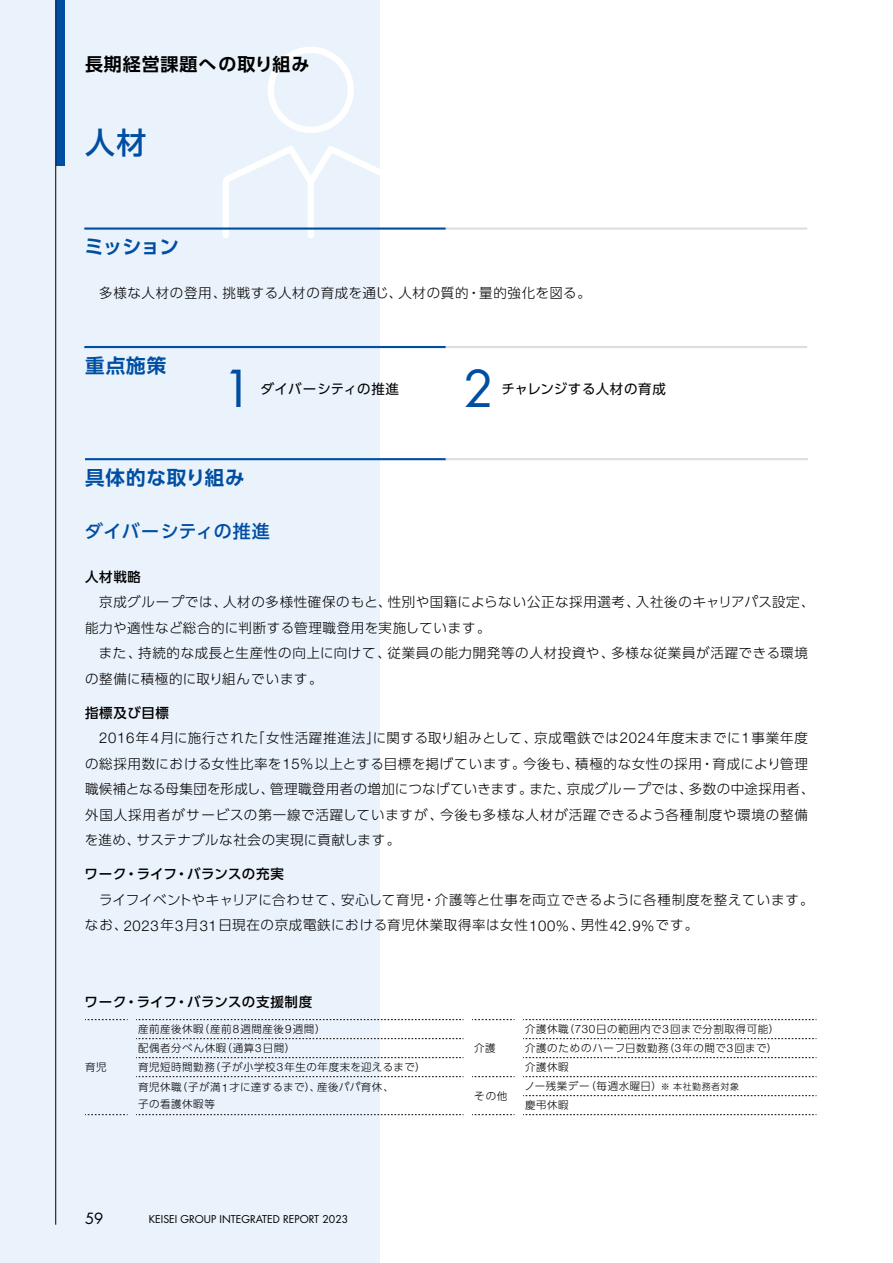
<style>
.page{position:relative;width:893px;height:1263px;background:#fff}
.page>*{position:absolute;margin:0;border:0;box-sizing:border-box;transform-origin:0 0}
.KSI_title_Futura_33{font:49.5px "Futura Std";color:#004ea2}
.KSI_title_20_25_M_L{font:500 30px "UD Shin Go Pro";color:#004ea2}
.KSI_title_13_17_DB_L{font:700 19.5px "UD Shin Go Pro De";letter-spacing:.045em;color:#004ea2}
.KSI_title_12_17_DB_L{font:700 18px "UD Shin Go Pro De";letter-spacing:.05em;color:#000}
.KSI_title_12_17_M_L{font:500 18px "UD Shin Go Pro";letter-spacing:.02em;color:#004ea2}
.t1{font:15px "Futura Std";color:#000}
.KSI_text_9_17_L_L{font:300 13.5px/25.5px "UD Shin Go Pro";letter-spacing:.045em;color:#000}
.KSI_text_9_17_L_L-2{font:500 13.5px "UD Shin Go Pro";letter-spacing:.045em;color:#000}
.KSI_text_9_13_R_L_in{font:13.5px "UD Shin Go Pro";letter-spacing:.03em;color:#000}
.KSI_text_9_17_L_L-3{font:300 10.5px "UD Shin Go Pro";letter-spacing:.05em;color:#000}
.t2{font:10.5px "Futura Std";color:#000}
.s1{font-family:"Helvetica Neue LT Std";font-size:14.85px}
.s2{font-family:"Helvetica Neue LT Std";font-size:11.55px}
.s3{font-size:9px}
</style>
<div class="page">
<div style="left:0;top:0;width:379px;height:1263px;background:#eaf2fb"></div>
<svg style="left:223px;top:44px;width:157px;height:198px"></svg>
<hr style="left:84px;top:227px;width:362px;height:3px;background:#004ea2">
<hr style="left:446px;top:227px;width:361px;height:3px;background:#dcdddd">
<div style="left:56px;top:0;width:9px;height:166px;background:#004ea2"></div>
<hr style="left:84px;top:346px;width:362px;height:2px;background:#004ea2">
<hr style="left:446px;top:346px;width:361px;height:2px;background:#dcdddd">
<svg style="left:136px;top:1038px;width:328px;height:1px"></svg>
<svg style="left:523px;top:1038px;width:294px;height:1px"></svg>
<svg style="left:136px;top:1057px;width:328px;height:1px"></svg>
<svg style="left:523px;top:1057px;width:294px;height:1px"></svg>
<svg style="left:136px;top:1076px;width:328px;height:1px"></svg>
<svg style="left:472px;top:1076px;width:43px;height:1px"></svg>
<svg style="left:523px;top:1076px;width:294px;height:1px"></svg>
<svg style="left:523px;top:1095px;width:294px;height:1px"></svg>
<svg style="left:472px;top:1114px;width:43px;height:1px"></svg>
<svg style="left:523px;top:1114px;width:294px;height:1px"></svg>
<svg style="left:85px;top:1114px;width:43px;height:1px"></svg>
<svg style="left:136px;top:1114px;width:328px;height:1px"></svg>
<svg style="left:85px;top:1019px;width:43px;height:1px"></svg>
<svg style="left:136px;top:1019px;width:328px;height:1px"></svg>
<svg style="left:472px;top:1019px;width:43px;height:1px"></svg>
<svg style="left:523px;top:1019px;width:294px;height:1px"></svg>
<hr style="left:85px;top:458px;width:361px;height:2px;background:#004ea2">
<hr style="left:446px;top:458px;width:362px;height:2px;background:#dcdddd">
<hr style="left:55px;top:0;width:1px;height:1225px;background:#000">
<p class="KSI_title_12_17_DB_L" style="left:85px;top:50px;width:226px">長期経営課題への取り組み</p>
<p class="KSI_title_20_25_M_L" style="left:85px;top:118px;width:63px">人材</p>
<p class="KSI_title_13_17_DB_L" style="left:85px;top:231px;width:96px">ミッション</p>
<p class="KSI_text_9_17_L_L" style="left:85px;top:280px;width:507px">　多様な人材の登用、挑戦する人材の育成を通じ、人材の質的・量的強化を図る。</p>
<p class="KSI_title_13_17_DB_L" style="left:85px;top:349px;width:82px">重点施策</p>
<p class="KSI_title_Futura_33" style="left:223px;top:357px;width:32px">1</p>
<p class="KSI_text_9_13_R_L_in" style="left:261px;top:378px;width:140px">ダイバーシティの推進</p>
<p class="KSI_title_13_17_DB_L" style="left:85px;top:461px;width:161px">具体的な取り組み</p>
<p class="KSI_title_12_17_M_L" style="left:85px;top:516px;width:186px">ダイバーシティの推進</p>
<p class="KSI_title_Futura_33" style="left:463px;top:357px;width:32px">2</p>
<p class="KSI_text_9_13_R_L_in" style="left:502px;top:378px;width:166px">チャレンジする人材の育成</p>
<p class="KSI_text_9_17_L_L-2" style="left:85px;top:565px;width:58px">人材戦略</p>
<p class="KSI_text_9_17_L_L" style="left:85px;top:589px;width:731px">　京成グループでは、人材の多様性確保のもと、性別や国籍によらない公正な採用選考、入社後のキャリアパス設定、能力や適性など総合的に判断する管理職登用を実施しています。</p>
<p class="KSI_text_9_17_L_L" style="left:85px;top:640px;width:724px">　また、持続的な成長と生産性の向上に向けて、従業員の能力開発等の人材投資や、多様な従業員が活躍できる環境の整備に積極的に取り組んでいます。</p>
<p class="KSI_text_9_17_L_L-2" style="left:85px;top:701px;width:86px">指標及び目標</p>
<p class="KSI_text_9_17_L_L" style="left:85px;top:725px;width:731px;text-indent:15px"><span class="s1">2016</span>年<span class="s1">4</span>月に施行された「女性活躍推進法」に関する取り組みとして、京成電鉄では<span class="s1">2024</span>年度末までに<span class="s1">1</span>事業年度の総採用数における女性比率を<span class="s1">15%</span>以上とする目標を掲げています。今後も、積極的な女性の採用・育成により管理職候補となる母集団を形成し、管理職登用者の増加につなげていきます。また、京成グループでは、多数の中途採用者、外国人採用者がサービスの第一線で活躍していますが、今後も多様な人材が活躍できるよう各種制度や環境の整備を進め、サステナブルな社会の実現に貢献します。</p>
<p class="KSI_text_9_17_L_L-2" style="left:85px;top:863px;width:201px">ワーク・ライフ・バランスの充実</p>
<p class="KSI_text_9_17_L_L" style="left:85px;top:886px;width:730px">　ライフイベントやキャリアに合わせて、安心して育児・介護等と仕事を両立できるように各種制度を整えています。なお、<span class="s1">2023</span>年<span class="s1">3</span>月<span class="s1">31</span>日現在の京成電鉄における育児休業取得率は女性<span class="s1">100%</span>、男性<span class="s1">42.9%</span>です。</p>
<p class="KSI_text_9_17_L_L-2" style="left:85px;top:991px;width:229px">ワーク・ライフ・バランスの支援制度</p>
<p class="KSI_text_9_17_L_L-3" style="left:138px;top:1021px;width:189px">産前産後休暇（産前<span class="s2">8</span>週間産後<span class="s2">9</span>週間）</p>
<p class="KSI_text_9_17_L_L-3" style="left:525px;top:1021px;width:256px">介護休職（<span class="s2">730</span>日の範囲内で<span class="s2">3</span>回まで分割取得可能）</p>
<p class="KSI_text_9_17_L_L-3" style="left:85px;top:1059px;width:23px">育児</p>
<p class="KSI_text_9_17_L_L-3" style="left:138px;top:1040px;width:159px">配偶者分べん休暇（通算<span class="s2">3</span>日間）</p>
<p class="KSI_text_9_17_L_L-3" style="left:525px;top:1040px;width:254px">介護のためのハーフ日数勤務（<span class="s2">3</span>年の間で<span class="s2">3</span>回まで）</p>
<p class="KSI_text_9_17_L_L-3" style="left:138px;top:1059px;width:289px">育児短時間勤務（子が小学校<span class="s2">3</span>年生の年度末を迎えるまで）</p>
<p class="KSI_text_9_17_L_L-3" style="left:525px;top:1059px;width:45px">介護休暇</p>
<p class="KSI_text_9_17_L_L-3" style="left:138px;top:1079px;width:257px">育児休職（子が満<span class="s2">1</span>才に達するまで）、産後パパ育休、</p>
<p class="KSI_text_9_17_L_L-3" style="left:138px;top:1095px;width:78px">子の看護休暇等</p>
<p class="KSI_text_9_17_L_L-3" style="left:474px;top:1040px;width:23px">介護</p>
<p class="KSI_text_9_17_L_L-3" style="left:524px;top:1078px;width:216px">ノー残業デー（毎週水曜日）<span class="s3">※ 本社勤務者対象</span></p>
<p class="KSI_text_9_17_L_L-3" style="left:525px;top:1097px;width:45px">慶弔休暇</p>
<p class="KSI_text_9_17_L_L-3" style="left:474px;top:1087px;width:35px">その他</p>
<p class="t1" style="left:85px;top:1209px;width:20px">59</p>
<p class="t2" style="left:149px;top:1212px;width:201px">KEISEI GROUP INTEGRATED REPORT 2023</p>
</div>
